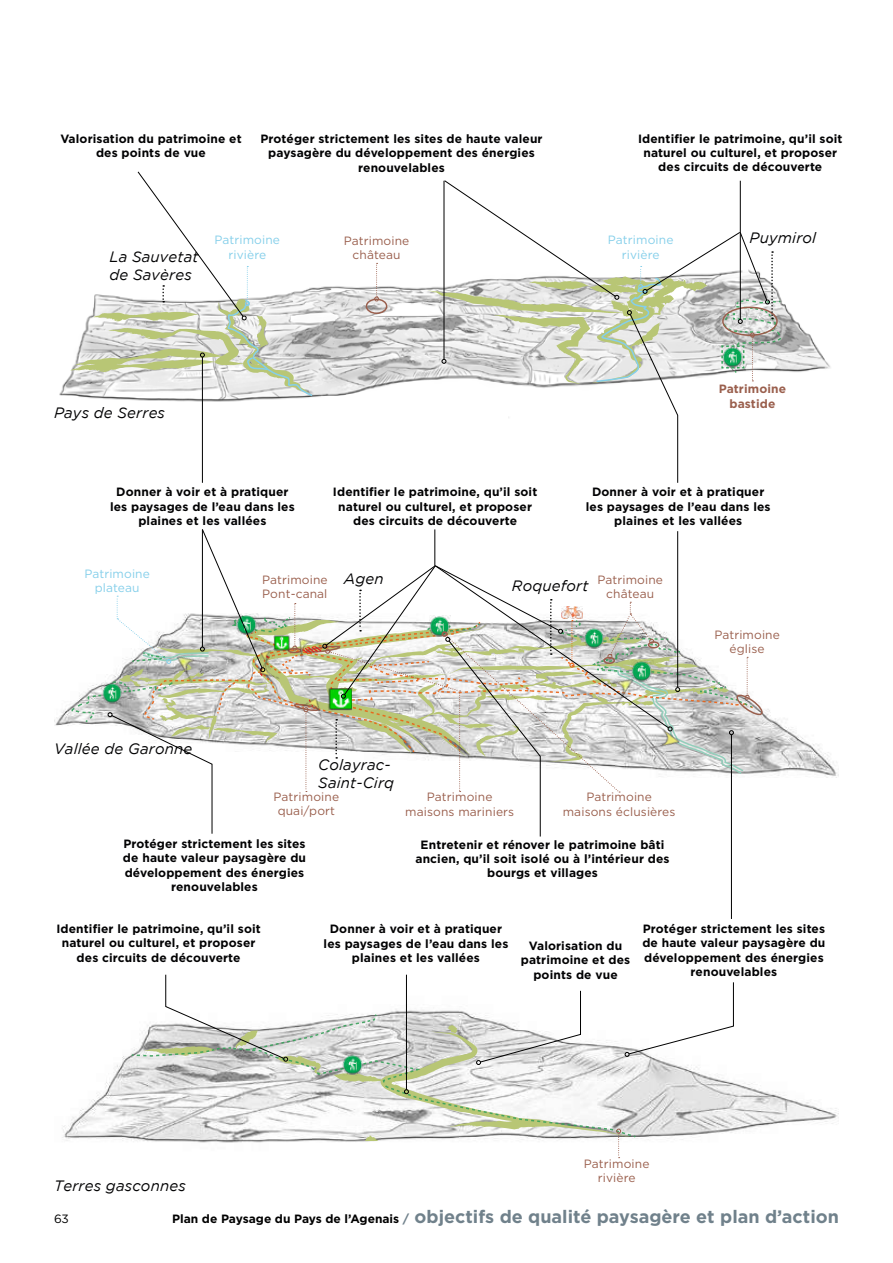
<style>
.page{position:relative;width:893px;height:1263px;background:#fff}
.page>*{position:absolute;margin:0;border:0;box-sizing:border-box;transform-origin:0 0}
.t1{font:700 18px "Gotham";color:#70818b}
.t2{font:italic 15px/18px "Gotham";letter-spacing:.01em;color:#020203}
.t3{font:700 12px/14.4px "Gotham";letter-spacing:.01em;color:#020203;text-align:center}
.t4{font:12px/14.4px "Gotham";letter-spacing:.01em;color:#9a5f4d;text-align:center}
.t5{font:12px/14.4px "Gotham";letter-spacing:.01em;color:#85cfea;text-align:center}
.t6{font:700 12px/14.4px "Gotham";letter-spacing:.01em;color:#9a5f4d;text-align:center}
.t7{font:12px "Gotham";color:#000}
.s1{font-size:12px;color:#000}
.s2{font-size:12px}
</style>
<div class="page">
<img style="left:59px;top:262px;width:772px;height:187px">
<img style="left:54px;top:706px;width:785px;height:152px">
<img style="left:62px;top:1056px;width:777px;height:103px">
<div style="left:366px;top:298px;width:21px;height:16px;border:2px solid #9a5f4d;border-radius:50%"></div>
<svg style="left:374px;top:263px;width:5px;height:38px"></svg>
<hr style="left:731px;top:735px;width:1px;height:184px;background:#000">
<hr style="left:202px;top:357px;width:1px;height:126px;background:#000">
<svg style="left:135px;top:974px;width:599px;height:184px"></svg>
<svg style="left:72px;top:529px;width:693px;height:308px"></svg>
<svg style="left:70px;top:171px;width:244px;height:226px"></svg>
<svg style="left:427px;top:180px;width:356px;height:303px"></svg>
<p class="t3" style="left:60px;top:131px;width:183px">Valorisation du patrimoine et des points de vue</p>
<p class="t3" style="left:260px;top:131px;width:284px">Protéger strictement les sites de haute valeur paysagère du développement des énergies renouvelables</p>
<p class="t3" style="left:638px;top:131px;width:206px">Identifier le patrimoine, qu’il soit naturel ou culturel, et proposer des circuits de découverte</p>
<p class="t2" style="left:109px;top:247px;width:91px">La Sauvetat de Savères</p>
<p class="t5" style="left:215px;top:233px;width:67px">Patrimoine rivière</p>
<p class="t5" style="left:608px;top:233px;width:67px">Patrimoine rivière</p>
<p class="t4" style="left:344px;top:233px;width:67px">Patrimoine château</p>
<p class="t2" style="left:54px;top:404px;width:113px">Pays de Serres</p>
<p class="t2" style="left:750px;top:229px;width:68px">Puymirol</p>
<p class="t6" style="left:719px;top:382px;width:69px">Patrimoine bastide</p>
<p class="t3" style="left:110px;top:485px;width:186px">Donner à voir et à pratiquer les paysages de l’eau dans les plaines et les vallées</p>
<p class="t3" style="left:586px;top:485px;width:186px">Donner à voir et à pratiquer les paysages de l’eau dans les plaines et les vallées</p>
<p class="t3" style="left:333px;top:485px;width:206px">Identifier le patrimoine, qu’il soit naturel ou culturel, et proposer des circuits de découverte</p>
<p class="t5" style="left:84px;top:566px;width:67px">Patrimoine plateau</p>
<p class="t4" style="left:262px;top:572px;width:67px;text-align:left">Patrimoine<br>Pont-canal</p>
<p class="t2" style="left:344px;top:570px;width:41px">Agen</p>
<p class="t2" style="left:512px;top:576px;width:78px">Roquefort</p>
<p class="t4" style="left:597px;top:572px;width:67px">Patrimoine château</p>
<p class="t2" style="left:54px;top:739px;width:140px">Vallée de Garonne</p>
<p class="t2" style="left:318px;top:756px;width:77px">Colayrac-<br>Saint-Cirq</p>
<p class="t4" style="left:274px;top:789px;width:67px">Patrimoine quai/port</p>
<p class="t3" style="left:123px;top:836px;width:185px">Protéger strictement les sites de haute valeur paysagère du développement des énergies renouvelables</p>
<p class="t4" style="left:405px;top:790px;width:110px">Patrimoine maisons mariniers</p>
<p class="t4" style="left:563px;top:790px;width:114px">Patrimoine maisons éclusières</p>
<p class="t3" style="left:415px;top:837px;width:256px">Entretenir et rénover le patrimoine bâti ancien, qu’il soit isolé ou à l’intérieur des bourgs et villages</p>
<p class="t4" style="left:714px;top:627px;width:67px">Patrimoine église</p>
<p class="t3" style="left:56px;top:921px;width:206px">Identifier le patrimoine, qu’il soit naturel ou culturel, et proposer des circuits de découverte</p>
<p class="t3" style="left:324px;top:921px;width:186px">Donner à voir et à pratiquer les paysages de l’eau dans les plaines et les vallées</p>
<p class="t3" style="left:521px;top:938px;width:111px">Valorisation du patrimoine et des points de vue</p>
<p class="t3" style="left:642px;top:921px;width:185px">Protéger strictement les sites de haute valeur paysagère du développement des énergies renouvelables</p>
<p class="t2" style="left:54px;top:1176px;width:133px">Terres gasconnes</p>
<p class="t4" style="left:584px;top:1156px;width:67px">Patrimoine rivière</p>
<p class="t7" style="left:54px;top:1212px;width:16px">63</p>
<h1 class="t1" style="left:172px;top:1205px;width:668px"><span class="s1">Plan de Paysage du Pays de l’Agenais</span> <span class="s2">/</span> objectifs de qualité paysagère et plan d’action</h1>
</div>
